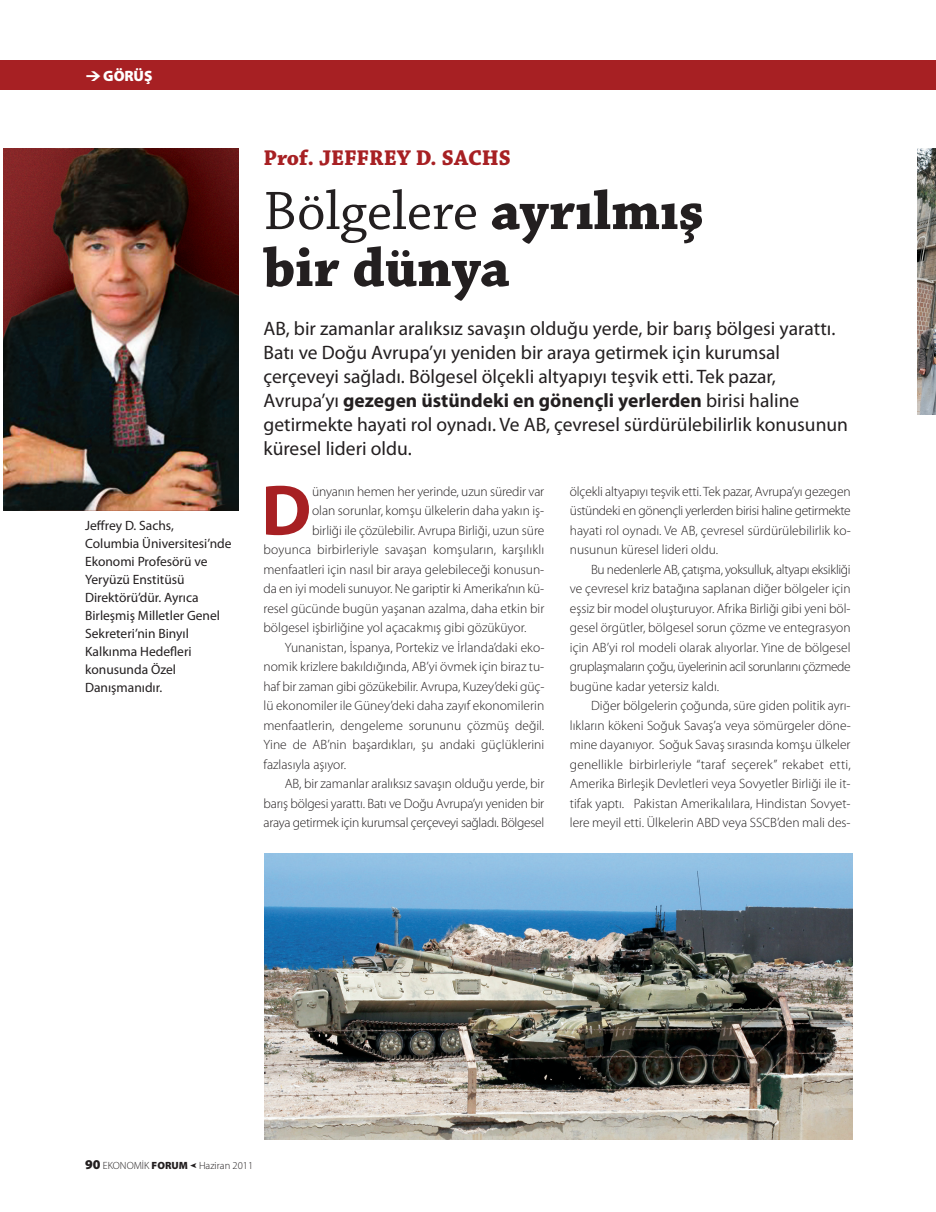
<style>
.page{position:relative;width:936px;height:1212px;background:#fff}
.page>*{position:absolute;margin:0;border:0;box-sizing:border-box;transform-origin:0 0}
.t1{font:700 72px "Myriad Pro";color:#a72023}
.t2{font:700 57px/57px "Chaparral Pro";color:#231f20}
.t3{font:700 22.5px "Chaparral Pro";letter-spacing:-.005em;color:#a72023}
.t4{font:19.5px/24px "Myriad Pro";color:#231f20}
.t5{font:900 15px "Myriad Pro";letter-spacing:-.005em;color:#fff}
.t6{font:300 13.5px/19.5px "Myriad Pro";color:#231f20;text-align:justify}
.t7{font:13.5px/18px "Myriad Pro";color:#231f20}
.t8{font:300 13.5px "Myriad Pro";letter-spacing:-.02em;color:#231f20}
.t9{font:300 10.5px "Myriad Pro";color:#231f20}
.s1{font-weight:400}
.s2{font-weight:700}
.s3{font-weight:900;font-size:13.5px}
.s4{font-weight:900}
</style>
<div class="page">
<div style="left:0;top:60px;width:935px;height:30px;background:#a72023"></div>
<img style="left:3px;top:149px;width:235px;height:361px">
<img style="left:264px;top:853px;width:588px;height:287px">
<img style="left:917px;top:149px;width:18px;height:266px">
<p class="t5" style="left:103px;top:67px;width:51px">GÖRÜŞ</p>
<p class="t7" style="left:85px;top:518px;width:148px">Jeffrey D. Sachs,<br>Columbia Üniversitesi’nde<br>Ekonomi Profesörü ve<br>Yeryüzü Enstitüsü<br>Direktörü’dür. Ayrıca<br>Birleşmiş Milletler Genel<br>Sekreteri’nin Binyıl<br>Kalkınma Hedefleri konusunda Özel<br>Danışmanıdır.</p>
<h3 class="t3" style="left:263px;top:150px;width:249px">Prof. JEFFREY D. SACHS</h3>
<h2 class="t2" style="left:263px;top:188px;width:442px"><span class="s1">Bölgelere</span> ayrılmış bir dünya</h2>
<p class="t4" style="left:263px;top:318px;width:586px">AB, bir zamanlar aralıksız savaşın olduğu yerde, bir barış bölgesi yarattı.<br>Batı ve Doğu Avrupa’yı yeniden bir araya getirmek için kurumsal çerçeveyi sağladı. Bölgesel ölçekli altyapıyı teşvik etti. Tek pazar, Avrupa’yı <span class="s2">gezegen üstündeki en gönençli yerlerden</span> birisi haline getirmekte hayati rol oynadı. Ve AB, çevresel sürdürülebilirlik konusunun küresel lideri oldu.</p>
<h1 class="t1" style="left:261px;top:483px;width:52px">D</h1>
<p class="t6" style="left:312px;top:482px;width:234px">ünyanın hemen her yerinde, uzun süredir var</p>
<p class="t6" style="left:570px;top:482px;width:282px">ölçekli altyapıyı teşvik etti. Tek pazar, Avrupa’yı gezegen üstündeki en gönençli yerlerden birisi haline getirmekte hayati rol oynadı. Ve AB, çevresel sürdürülebilirlik ko&shy;nusunun küresel lideri oldu.</p>
<p class="t6" style="left:570px;top:560px;width:282px;text-indent:21px">Bu nedenlerle AB, çatışma, yoksulluk, altyapı eksikliği ve çevresel kriz batağına saplanan diğer bölgeler için eşsiz bir model oluşturuyor. Afrika Birliği gibi yeni böl&shy;gesel örgütler, bölgesel sorun çözme ve entegrasyon için AB’yi rol modeli olarak alıyorlar. Yine de bölgesel gruplaşmaların çoğu, üyelerinin acil sorunlarını çözmede bugüne kadar yetersiz kaldı.</p>
<p class="t6" style="left:570px;top:697px;width:282px;text-indent:21px">Diğer bölgelerin çoğunda, süre giden politik ayrı&shy;lıkların kökeni Soğuk Savaş’a veya sömürgeler döne&shy;mine dayanıyor. Soğuk Savaş sırasında komşu ülkeler genellikle birbirleriyle “taraf seçerek” rekabet etti, Amerika Birleşik Devletleri veya Sovyetler Birliği ile it&shy;tifak yaptı. Pakistan Amerikalılara, Hindistan Sovyet&shy;lere meyil etti. Ülkelerin ABD veya SSCB’den mali des-</p>
<p class="t6" style="left:312px;top:502px;width:234px">olan sorunlar, komşu ülkelerin daha yakın iş-</p>
<p class="t6" style="left:312px;top:521px;width:234px">birliği ile çözülebilir. Avrupa Birliği, uzun süre</p>
<p class="t6" style="left:263px;top:541px;width:282px">boyunca birbirleriyle savaşan komşuların, karşılıklı</p>
<p class="t6" style="left:263px;top:560px;width:282px">menfaatleri için nasıl bir araya gelebileceği konusun-</p>
<p class="t6" style="left:263px;top:580px;width:282px">da en iyi modeli sunuyor. Ne gariptir ki Amerika’nın kü-</p>
<p class="t6" style="left:263px;top:599px;width:282px">resel gücünde bugün yaşanan azalma, daha etkin bir</p>
<p class="t6" style="left:263px;top:619px;width:264px">bölgesel işbirliğine yol açacakmış gibi gözüküyor.</p>
<p class="t6" style="left:285px;top:638px;width:261px">Yunanistan, İspanya, Portekiz ve İrlanda’daki eko-</p>
<p class="t6" style="left:263px;top:658px;width:282px">nomik krizlere bakıldığında, AB’yi övmek için biraz tu-</p>
<p class="t6" style="left:263px;top:677px;width:282px">haf bir zaman gibi gözükebilir. Avrupa, Kuzey’deki güç-</p>
<p class="t6" style="left:263px;top:697px;width:282px">lü ekonomiler ile Güney’deki daha zayıf ekonomilerin</p>
<p class="t6" style="left:263px;top:716px;width:282px">menfaatlerin, dengeleme sorununu çözmüş değil.</p>
<p class="t6" style="left:263px;top:736px;width:282px">Yine de AB’nin başardıkları, şu andaki güçlüklerini</p>
<p class="t6" style="left:263px;top:755px;width:84px">fazlasıyla aşıyor.</p>
<p class="t6" style="left:285px;top:775px;width:261px">AB, bir zamanlar aralıksız savaşın olduğu yerde, bir</p>
<p class="t6" style="left:263px;top:794px;width:282px">barış bölgesi yarattı. Batı ve Doğu Avrupa’yı yeniden bir</p>
<p class="t8" style="left:263px;top:817px;width:282px">araya getirmek için kurumsal çerçeveyi sağladı. Bölgesel</p>
<p class="t9" style="left:85px;top:1161px;width:169px"><span class="s3">90</span> EKONOMİK <span class="s4">FORUM</span> ● Haziran 2011</p>
</div>
